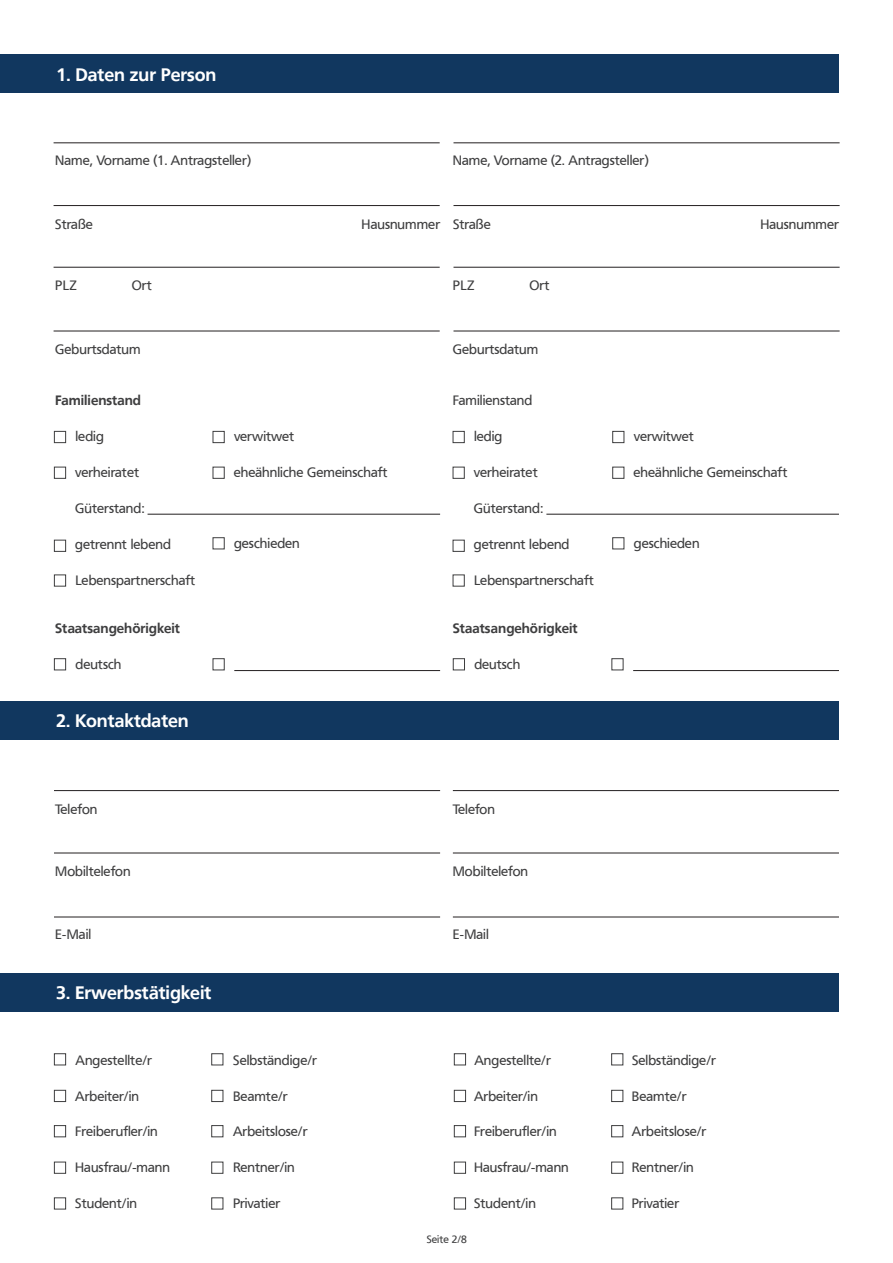
<style>
.page{position:relative;width:893px;height:1263px;background:#fff}
.page>*{position:absolute;margin:0;border:0;box-sizing:border-box;transform-origin:0 0}
.t1{font:700 18px "Frutiger VR";color:#fff}
.t2{font:13.5px "Frutiger VR";color:#3e3e3f}
.t3{font:700 13.5px "Frutiger VR";color:#3e3e3f}
.t4{font:10.5px "Frutiger VR";color:#3e3e3f}
</style>
<div class="page">
<div style="left:0;top:55px;width:839px;height:38px;background:#11375f"></div>
<div style="left:0;top:701px;width:839px;height:38px;background:#11375f"></div>
<div style="left:0;top:973px;width:839px;height:38px;background:#11375f"></div>
<div style="left:54px;top:540px;width:12px;height:12px;border:1px solid #3e3e3f"></div>
<div style="left:54px;top:431px;width:12px;height:12px;border:1px solid #3e3e3f"></div>
<div style="left:54px;top:467px;width:12px;height:12px;border:1px solid #3e3e3f"></div>
<hr style="left:54px;top:790px;width:386px;height:1px;background:#231f20">
<hr style="left:453px;top:790px;width:386px;height:1px;background:#231f20">
<hr style="left:54px;top:853px;width:386px;height:1px;background:#231f20">
<hr style="left:453px;top:853px;width:386px;height:1px;background:#231f20">
<hr style="left:54px;top:917px;width:386px;height:1px;background:#231f20">
<hr style="left:453px;top:917px;width:386px;height:1px;background:#231f20">
<hr style="left:54px;top:142px;width:386px;height:1px;background:#231f20">
<hr style="left:453px;top:142px;width:387px;height:1px;background:#231f20">
<hr style="left:54px;top:205px;width:386px;height:1px;background:#231f20">
<hr style="left:453px;top:205px;width:387px;height:1px;background:#231f20">
<hr style="left:54px;top:267px;width:386px;height:1px;background:#231f20">
<hr style="left:453px;top:267px;width:387px;height:1px;background:#231f20">
<hr style="left:54px;top:331px;width:386px;height:1px;background:#231f20">
<hr style="left:453px;top:331px;width:387px;height:1px;background:#231f20">
<div style="left:213px;top:431px;width:12px;height:12px;border:1px solid #3e3e3f"></div>
<div style="left:213px;top:467px;width:12px;height:12px;border:1px solid #3e3e3f"></div>
<div style="left:213px;top:537px;width:12px;height:12px;border:1px solid #3e3e3f"></div>
<div style="left:54px;top:574px;width:12px;height:12px;border:1px solid #3e3e3f"></div>
<div style="left:453px;top:540px;width:12px;height:12px;border:1px solid #3e3e3f"></div>
<div style="left:453px;top:431px;width:12px;height:12px;border:1px solid #3e3e3f"></div>
<div style="left:453px;top:467px;width:12px;height:12px;border:1px solid #3e3e3f"></div>
<div style="left:612px;top:431px;width:12px;height:12px;border:1px solid #3e3e3f"></div>
<div style="left:612px;top:467px;width:12px;height:12px;border:1px solid #3e3e3f"></div>
<div style="left:612px;top:537px;width:12px;height:12px;border:1px solid #3e3e3f"></div>
<div style="left:453px;top:574px;width:12px;height:12px;border:1px solid #3e3e3f"></div>
<div style="left:54px;top:1053px;width:12px;height:12px;border:1px solid #3e3e3f"></div>
<div style="left:54px;top:1090px;width:12px;height:12px;border:1px solid #3e3e3f"></div>
<div style="left:54px;top:1162px;width:12px;height:12px;border:1px solid #3e3e3f"></div>
<div style="left:54px;top:1125px;width:12px;height:12px;border:1px solid #3e3e3f"></div>
<div style="left:54px;top:1197px;width:12px;height:12px;border:1px solid #3e3e3f"></div>
<div style="left:211px;top:1053px;width:12px;height:12px;border:1px solid #3e3e3f"></div>
<div style="left:211px;top:1090px;width:12px;height:12px;border:1px solid #3e3e3f"></div>
<div style="left:211px;top:1162px;width:12px;height:12px;border:1px solid #3e3e3f"></div>
<div style="left:211px;top:1125px;width:12px;height:12px;border:1px solid #3e3e3f"></div>
<div style="left:211px;top:1197px;width:12px;height:12px;border:1px solid #3e3e3f"></div>
<div style="left:454px;top:1053px;width:12px;height:12px;border:1px solid #3e3e3f"></div>
<div style="left:454px;top:1090px;width:12px;height:12px;border:1px solid #3e3e3f"></div>
<div style="left:454px;top:1162px;width:12px;height:12px;border:1px solid #3e3e3f"></div>
<div style="left:454px;top:1125px;width:12px;height:12px;border:1px solid #3e3e3f"></div>
<div style="left:454px;top:1197px;width:12px;height:12px;border:1px solid #3e3e3f"></div>
<div style="left:611px;top:1053px;width:12px;height:12px;border:1px solid #3e3e3f"></div>
<div style="left:611px;top:1090px;width:12px;height:12px;border:1px solid #3e3e3f"></div>
<div style="left:611px;top:1162px;width:12px;height:12px;border:1px solid #3e3e3f"></div>
<div style="left:611px;top:1125px;width:12px;height:12px;border:1px solid #3e3e3f"></div>
<div style="left:611px;top:1197px;width:12px;height:12px;border:1px solid #3e3e3f"></div>
<hr style="left:148px;top:514px;width:292px;height:1px;background:#231f20">
<hr style="left:546px;top:514px;width:293px;height:1px;background:#231f20">
<div style="left:54px;top:658px;width:12px;height:12px;border:1px solid #3e3e3f"></div>
<div style="left:213px;top:658px;width:12px;height:12px;border:1px solid #3e3e3f"></div>
<hr style="left:234px;top:670px;width:206px;height:1px;background:#231f20">
<div style="left:453px;top:658px;width:12px;height:12px;border:1px solid #3e3e3f"></div>
<div style="left:611px;top:658px;width:12px;height:12px;border:1px solid #3e3e3f"></div>
<hr style="left:633px;top:670px;width:206px;height:1px;background:#231f20">
<h1 class="t1" style="left:56px;top:63px;width:162px">1. Daten zur Person</h1>
<p class="t2" style="left:55px;top:153px;width:197px">Name, Vorname (1. Antragsteller)</p>
<p class="t2" style="left:453px;top:153px;width:197px">Name, Vorname (2. Antragsteller)</p>
<p class="t2" style="left:55px;top:216px;width:39px">Straße</p>
<p class="t2" style="left:362px;top:216px;width:131px">Hausnummer Straße</p>
<p class="t2" style="left:760px;top:216px;width:80px">Hausnummer</p>
<p class="t2" style="left:55px;top:278px;width:23px">PLZ</p>
<p class="t2" style="left:132px;top:278px;width:21px">Ort</p>
<p class="t2" style="left:453px;top:278px;width:23px">PLZ</p>
<p class="t2" style="left:529px;top:278px;width:21px">Ort</p>
<p class="t2" style="left:55px;top:341px;width:87px">Geburtsdatum</p>
<p class="t2" style="left:453px;top:341px;width:87px">Geburtsdatum</p>
<p class="t3" style="left:55px;top:392px;width:87px">Familienstand</p>
<p class="t2" style="left:453px;top:392px;width:81px">Familienstand</p>
<p class="t2" style="left:75px;top:429px;width:30px">ledig</p>
<p class="t2" style="left:75px;top:464px;width:65px">verheiratet</p>
<p class="t2" style="left:75px;top:500px;width:71px">Güterstand:</p>
<p class="t2" style="left:75px;top:536px;width:97px">getrennt lebend</p>
<p class="t2" style="left:474px;top:429px;width:30px">ledig</p>
<p class="t2" style="left:474px;top:464px;width:65px">verheiratet</p>
<p class="t2" style="left:474px;top:500px;width:71px">Güterstand:</p>
<p class="t2" style="left:474px;top:536px;width:97px">getrennt lebend</p>
<p class="t2" style="left:234px;top:429px;width:62px">verwitwet</p>
<p class="t2" style="left:234px;top:464px;width:155px">eheähnliche Gemeinschaft</p>
<p class="t2" style="left:234px;top:535px;width:67px">geschieden</p>
<p class="t2" style="left:75px;top:572px;width:121px">Lebenspartnerschaft</p>
<p class="t3" style="left:55px;top:620px;width:126px">Staatsangehörigkeit</p>
<p class="t2" style="left:474px;top:572px;width:121px">Lebenspartnerschaft</p>
<p class="t3" style="left:453px;top:620px;width:126px">Staatsangehörigkeit</p>
<p class="t2" style="left:75px;top:656px;width:48px">deutsch</p>
<p class="t2" style="left:474px;top:656px;width:48px">deutsch</p>
<h1 class="t1" style="left:56px;top:710px;width:134px">2. Kontaktdaten</h1>
<p class="t2" style="left:55px;top:801px;width:44px">Telefon</p>
<p class="t2" style="left:453px;top:801px;width:44px">Telefon</p>
<p class="t2" style="left:55px;top:863px;width:77px">Mobiltelefon</p>
<p class="t2" style="left:453px;top:863px;width:77px">Mobiltelefon</p>
<p class="t2" style="left:55px;top:927px;width:38px">E-Mail</p>
<p class="t2" style="left:453px;top:927px;width:38px">E-Mail</p>
<h1 class="t1" style="left:56px;top:982px;width:157px">3. Erwerbstätigkeit</h1>
<p class="t2" style="left:75px;top:1052px;width:78px">Angestellte/r</p>
<p class="t2" style="left:75px;top:1088px;width:65px">Arbeiter/in</p>
<p class="t2" style="left:75px;top:1124px;width:84px">Freiberufler/in</p>
<p class="t2" style="left:75px;top:1159px;width:96px">Hausfrau/-mann</p>
<p class="t2" style="left:75px;top:1195px;width:63px">Student/in</p>
<p class="t2" style="left:233px;top:1052px;width:85px">Selbständige/r</p>
<p class="t2" style="left:233px;top:1088px;width:56px">Beamte/r</p>
<p class="t2" style="left:233px;top:1124px;width:76px">Arbeitslose/r</p>
<p class="t2" style="left:233px;top:1159px;width:63px">Rentner/in</p>
<p class="t2" style="left:233px;top:1195px;width:49px">Privatier</p>
<p class="t2" style="left:474px;top:1052px;width:78px">Angestellte/r</p>
<p class="t2" style="left:474px;top:1088px;width:65px">Arbeiter/in</p>
<p class="t2" style="left:474px;top:1124px;width:84px">Freiberufler/in</p>
<p class="t2" style="left:474px;top:1159px;width:96px">Hausfrau/-mann</p>
<p class="t2" style="left:474px;top:1195px;width:63px">Student/in</p>
<p class="t4" style="left:427px;top:1233px;width:42px">Seite 2/8</p>
<p class="t2" style="left:634px;top:429px;width:62px">verwitwet</p>
<p class="t2" style="left:634px;top:464px;width:155px">eheähnliche Gemeinschaft</p>
<p class="t2" style="left:634px;top:535px;width:67px">geschieden</p>
<p class="t2" style="left:632px;top:1052px;width:85px">Selbständige/r</p>
<p class="t2" style="left:632px;top:1088px;width:56px">Beamte/r</p>
<p class="t2" style="left:632px;top:1124px;width:76px">Arbeitslose/r</p>
<p class="t2" style="left:632px;top:1159px;width:63px">Rentner/in</p>
<p class="t2" style="left:632px;top:1195px;width:49px">Privatier</p>
</div>
